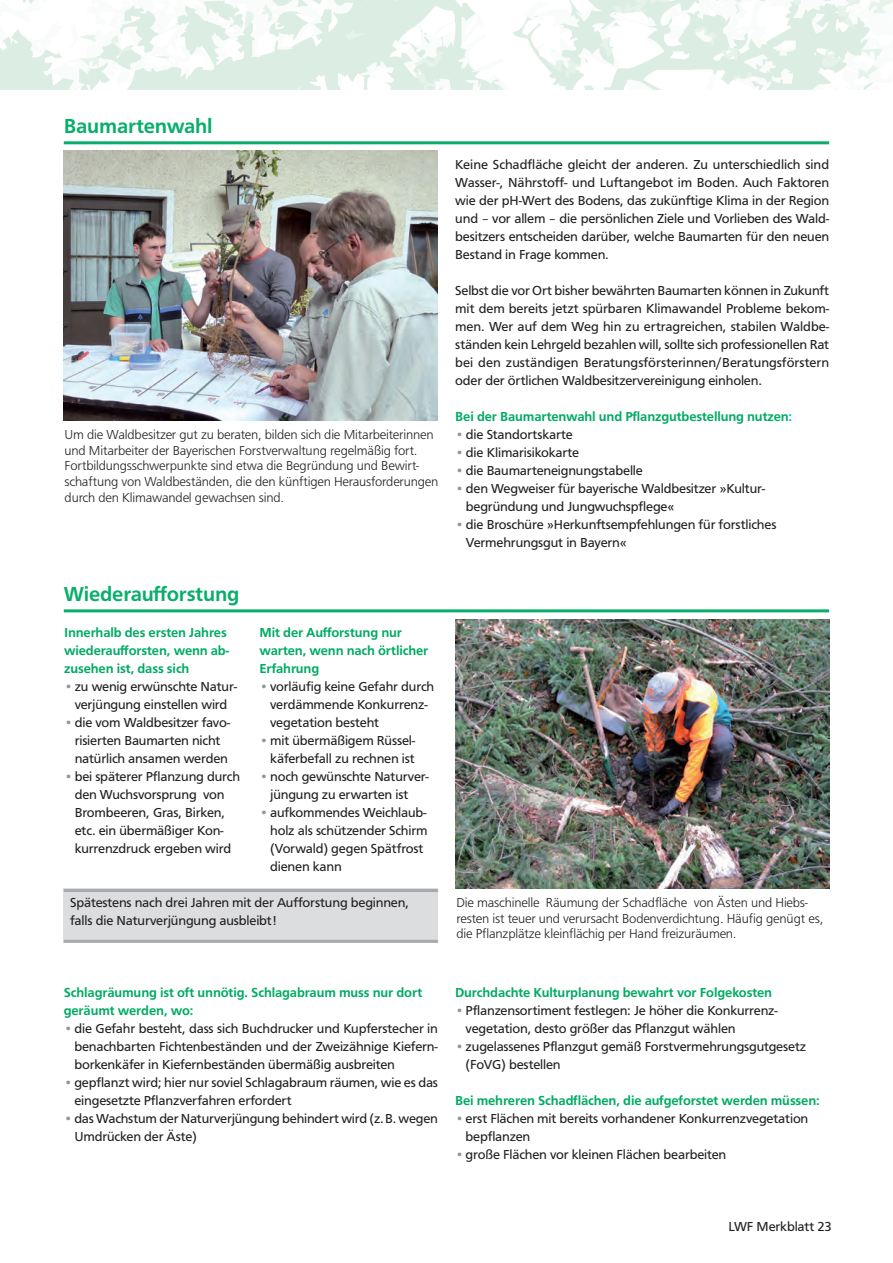
<style>
.page{position:relative;width:893px;height:1263px;background:#fff}
.page>*{position:absolute;margin:0;border:0;box-sizing:border-box;transform-origin:0 0}
.t1{font:500 21px "Front Page";letter-spacing:-.01em;color:#09ae6a}
._03_mb-Aufzählung{font:13.5px/18px "Front Page";letter-spacing:-.01em;color:#231f20}
._03_mb-Fließtext-Blo{font:13.5px/18px "Front Page";letter-spacing:-.01em;color:#231f20;text-align:justify}
.t2{font:300 13.5px/15.8px "Front Page";letter-spacing:-.01em;color:#231f20}
.t3{font:500 13.5px/18px "Front Page";letter-spacing:-.01em;color:#00ab63}
._04_mb-Kastentext{font:13.5px/18px "Front Page";letter-spacing:-.01em;color:#231f20}
.s1{font-family:"Saxony";font-style:italic}
.s2{color:#00aeef}
.s3{color:#939598}
</style>
<div class="page">
<img style="left:0;top:0;width:893px;height:89px">
<hr style="left:64px;top:609px;width:765px;height:3px;background:#09ae6a">
<hr style="left:64px;top:141px;width:765px;height:3px;background:#09ae6a">
<img style="left:64px;top:151px;width:374px;height:269px">
<div style="left:64px;top:889px;width:374px;height:54px;background:#dcdddf"></div>
<hr style="left:64px;top:889px;width:374px;height:3px;background:#a8a9ad">
<hr style="left:64px;top:940px;width:374px;height:3px;background:#a8a9ad">
<img style="left:456px;top:619px;width:373px;height:270px">
<h2 class="t1" style="left:64px;top:114px;width:150px">Baumartenwahl</h2>
<p class="t2" style="left:65px;top:427px;width:375px">Um die Waldbesitzer gut zu beraten, bilden sich die Mitarbeiterinnen und Mitarbeiter der Bayerischen Forstverwaltung regelmäßig fort.<br>Fortbildungsschwerpunkte sind etwa die Begründung und Bewirt&shy;schaftung von Waldbeständen, die den künftigen Herausforderungen durch den Klimawandel gewachsen sind.</p>
<p class="_03_mb-Fließtext-Blo" style="left:455px;top:155px;width:375px">Keine Schadfläche gleicht der anderen. Zu unterschiedlich sind Wasser-, Nährstoff- und Luftangebot im Boden. Auch Faktoren wie der pH-Wert des Bodens, das zukünftige Klima in der Region und <span class="s1">–</span> vor allem <span class="s1">–</span> die persönlichen Ziele und Vorlieben des Wald&shy;besitzers entscheiden darüber, welche Baumarten für den neuen Bestand in Frage kommen.</p>
<p class="_03_mb-Fließtext-Blo" style="left:455px;top:281px;width:375px">Selbst die vor Ort bisher bewährten Baumarten können in Zukunft mit dem bereits jetzt spürbaren Klimawandel Probleme bekom&shy;men. Wer auf dem Weg hin zu ertragreichen, stabilen Waldbe&shy;ständen kein Lehrgeld bezahlen will, sollte sich professionellen Rat bei den zuständigen Beratungsförsterinnen/Beratungsförstern oder der örtlichen Waldbesitzervereinigung einholen.</p>
<h3 class="t3" style="left:455px;top:407px;width:338px">Bei der Baumartenwahl und Pflanzgutbestellung nutzen<span class="s2">:</span></h3>
<p class="_03_mb-Fließtext-Blo" style="left:455px;top:425px;width:119px"><span class="s3">•</span> die Standortskarte</p>
<p class="_03_mb-Fließtext-Blo" style="left:455px;top:443px;width:125px"><span class="s3">•</span> die Klimarisikokarte</p>
<p class="_03_mb-Fließtext-Blo" style="left:455px;top:461px;width:189px"><span class="s3">•</span> die Baumarteneignungstabelle</p>
<p class="_03_mb-Fließtext-Blo" style="left:466px;top:479px;width:301px;text-indent:-11px"><span class="s3">•</span> den Wegweiser für bayerische Waldbesitzer »Kultur&shy;begründung und Jungwuchspflege«</p>
<p class="_03_mb-Fließtext-Blo" style="left:466px;top:515px;width:312px;text-indent:-11px"><span class="s3">•</span> die Broschüre »Herkunftsempfehlungen für forstliches<br>Vermehrungsgut in Bayern«</p>
<h2 class="t1" style="left:64px;top:582px;width:177px">Wiederaufforstung</h2>
<h3 class="t3" style="left:64px;top:623px;width:166px">Innerhalb des ersten Jahres wiederaufforsten, wenn ab&shy;zusehen ist, dass sich</h3>
<p class="_03_mb-Aufzählung" style="left:64px;top:677px;width:175px;text-align:center"><span class="s3">•</span> zu wenig erwünschte Natur&shy;verjüngung einstellen wird</p>
<p class="_03_mb-Aufzählung" style="left:75px;top:713px;width:157px;text-indent:-11px"><span class="s3">•</span> die vom Waldbesitzer favo&shy;risierten Baumarten nicht natürlich ansamen werden</p>
<p class="_03_mb-Aufzählung" style="left:64px;top:767px;width:177px;text-align:center"><span class="s3">•</span> bei späterer Pflanzung durch den Wuchsvorsprung von<br>Brombeeren, Gras, Birken,<br>etc. ein übermäßiger Kon&shy;kurrenzdruck ergeben wird</p>
<h3 class="t3" style="left:260px;top:623px;width:170px">Mit der Aufforstung nur warten, wenn nach örtlicher<br>Erfahrung</h3>
<p class="_03_mb-Aufzählung" style="left:270px;top:677px;width:166px;text-indent:-11px"><span class="s3">•</span> vorläufig keine Gefahr durch verdämmende Konkurrenz&shy;vegetation besteht</p>
<p class="_03_mb-Aufzählung" style="left:260px;top:731px;width:157px;text-align:right"><span class="s3">•</span> mit übermäßigem Rüssel&shy;käferbefall zu rechnen ist</p>
<p class="_03_mb-Aufzählung" style="left:270px;top:767px;width:160px;text-indent:-11px"><span class="s3">•</span> noch gewünschte Naturver&shy;jüngung zu erwarten ist</p>
<p class="_03_mb-Aufzählung" style="left:270px;top:803px;width:159px;text-indent:-11px"><span class="s3">•</span> aufkommendes Weichlaub&shy;holz als schützender Schirm (Vorwald) gegen Spätfrost dienen kann</p>
<p class="_04_mb-Kastentext" style="left:70px;top:893px;width:340px">Spätestens nach drei Jahren mit der Aufforstung beginnen, falls die Naturverjüngung ausbleibt!</p>
<p class="t2" style="left:456px;top:895px;width:369px">Die maschinelle Räumung der Schadfläche von Ästen und Hiebs&shy;resten ist teuer und verursacht Bodenverdichtung. Häufig genügt es, die Pflanzplätze kleinflächig per Hand freizuräumen.</p>
<h3 class="t3" style="left:64px;top:983px;width:360px">Schlagräumung ist oft unnötig. Schlagabraum muss nur dort geräumt werden, wo:</h3>
<p class="_03_mb-Aufzählung" style="left:74px;top:1019px;width:365px;text-align:justify;text-indent:-11px"><span class="s3">•</span> die Gefahr besteht, dass sich Buchdrucker und Kupferstecher in benachbarten Fichtenbeständen und der Zweizähnige Kiefern&shy;borkenkäfer in Kiefernbeständen übermäßig ausbreiten</p>
<p class="_03_mb-Aufzählung" style="left:74px;top:1073px;width:365px;text-indent:-11px"><span class="s3">•</span> gepflanzt wird; hier nur soviel Schlagabraum räumen, wie es das eingesetzte Pflanzverfahren erfordert</p>
<p class="_03_mb-Aufzählung" style="left:74px;top:1109px;width:365px;text-indent:-11px"><span class="s3">•</span> das Wachstum der Naturverjüngung behindert wird (z.B. wegen<br>Umdrücken der Äste)</p>
<h3 class="t3" style="left:455px;top:983px;width:319px">Durchdachte Kulturplanung bewahrt vor Folgekosten</h3>
<p class="_03_mb-Aufzählung" style="left:466px;top:1001px;width:314px;text-indent:-11px"><span class="s3">•</span> Pflanzensortiment festlegen: Je höher die Konkurrenz&shy;vegetation, desto größer das Pflanzgut wählen</p>
<p class="_03_mb-Aufzählung" style="left:466px;top:1037px;width:342px;text-indent:-11px"><span class="s3">•</span> zugelassenes Pflanzgut gemäß Forstvermehrungsgutgesetz (FoVG) bestellen</p>
<h3 class="t3" style="left:455px;top:1091px;width:366px">Bei mehreren Schadflächen, die aufgeforstet werden müssen:</h3>
<p class="_03_mb-Aufzählung" style="left:466px;top:1109px;width:344px;text-indent:-11px"><span class="s3">•</span> erst Flächen mit bereits vorhandener Konkurrenzvegetation bepflanzen</p>
<p class="_03_mb-Aufzählung" style="left:455px;top:1145px;width:273px"><span class="s3">•</span> große Flächen vor kleinen Flächen bearbeiten</p>
<p class="_03_mb-Fließtext-Blo" style="left:729px;top:1217px;width:105px">LWF Merkblatt 23</p>
</div>
